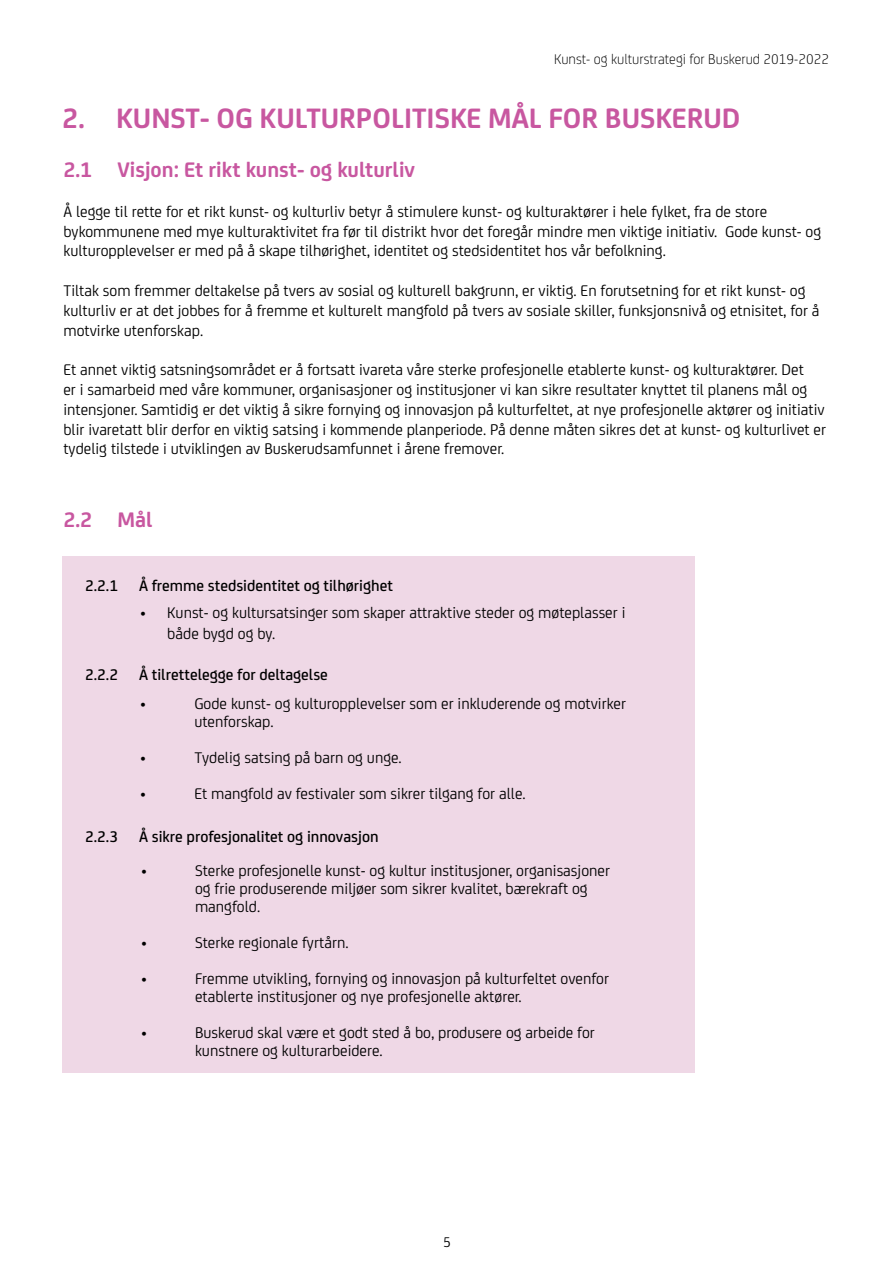
<style>
.page{position:relative;width:893px;height:1263px;background:#fff}
.page>*{position:absolute;margin:0;border:0;box-sizing:border-box;transform-origin:0 0}
.t1{font:700 30px "FS Joey";color:#c857a0}
.t2{font:700 22.5px "FS Joey";color:#c857a0}
.t3{font:16.5px/19.8px "FS Joey";color:#000}
.t4{font:500 16.5px "FS Joey";color:#000}
.t5{font:300 15px "FS Joey";color:#000}
.t6{font:15px "FS Joey";color:#000}
</style>
<div class="page">
<div style="left:63px;top:556px;width:632px;height:516px;background:#efd8e6"></div>
<p class="t5" style="left:554px;top:48px;width:276px">Kunst- og kulturstrategi for Buskerud 2019-2022</p>
<h1 class="t1" style="left:62px;top:96px;width:680px">2. KUNST- OG KULTURPOLITISKE MÅL FOR BUSKERUD</h1>
<h2 class="t2" style="left:63px;top:153px;width:353px">2.1 Visjon: Et rikt kunst- og kulturliv</h2>
<p class="t3" style="left:63px;top:200px;width:759px">Å legge til rette for et rikt kunst- og kulturliv betyr å stimulere kunst- og kulturaktører i hele fylket, fra de store bykommunene med mye kulturaktivitet fra før til distrikt hvor det foregår mindre men viktige initiativ. Gode kunst- og kulturopplevelser er med på å skape tilhørighet, identitet og stedsidentitet hos vår befolkning.</p>
<p class="t3" style="left:63px;top:280px;width:758px">Tiltak som fremmer deltakelse på tvers av sosial og kulturell bakgrunn, er viktig. En forutsetning for et rikt kunst- og kulturliv er at det jobbes for å fremme et kulturelt mangfold på tvers av sosiale skiller, funksjonsnivå og etnisitet, for å motvirke utenforskap.</p>
<p class="t3" style="left:63px;top:359px;width:764px">Et annet viktig satsningsområdet er å fortsatt ivareta våre sterke profesjonelle etablerte kunst- og kulturaktører. Det<br>er i samarbeid med våre kommuner, organisasjoner og institusjoner vi kan sikre resultater knyttet til planens mål og intensjoner. Samtidig er det viktig å sikre fornying og innovasjon på kulturfeltet, at nye profesjonelle aktører og initiativ blir ivaretatt blir derfor en viktig satsing i kommende planperiode. På denne måten sikres det at kunst- og kulturlivet er tydelig tilstede i utviklingen av Buskerudsamfunnet i årene fremover.</p>
<h2 class="t2" style="left:63px;top:503px;width:91px">2.2 Mål</h2>
<p class="t4" style="left:85px;top:574px;width:35px">2.2.1</p>
<p class="t4" style="left:139px;top:574px;width:255px">Å fremme stedsidentitet og tilhørighet</p>
<p class="t3" style="left:167px;top:601px;width:460px;line-height:21px;text-indent:-27px">• Kunst- og kultursatsinger som skaper attraktive steder og møteplasser i både bygd og by.</p>
<p class="t4" style="left:85px;top:662px;width:35px">2.2.2</p>
<p class="t4" style="left:139px;top:662px;width:190px">Å tilrettelegge for deltagelse</p>
<p class="t3" style="left:140px;top:693px;width:7px">•</p>
<p class="t3" style="left:194px;top:694px;width:433px;line-height:18px">Gode kunst- og kulturopplevelser som er inkluderende og motvirker utenforskap.</p>
<p class="t3" style="left:140px;top:747px;width:7px">•</p>
<p class="t3" style="left:194px;top:747px;width:209px">Tydelig satsing på barn og unge.</p>
<p class="t3" style="left:140px;top:783px;width:7px">•</p>
<p class="t3" style="left:194px;top:783px;width:333px">Et mangfold av festivaler som sikrer tilgang for alle.</p>
<p class="t4" style="left:85px;top:824px;width:35px">2.2.3</p>
<p class="t4" style="left:139px;top:824px;width:241px">Å sikre profesjonalitet og innovasjon</p>
<p class="t3" style="left:141px;top:859px;width:7px">•</p>
<p class="t3" style="left:195px;top:860px;width:416px;line-height:18px">Sterke profesjonelle kunst- og kultur institusjoner, organisasjoner og frie produserende miljøer som sikrer kvalitet, bærekraft og mangfold.</p>
<p class="t3" style="left:141px;top:931px;width:7px">•</p>
<p class="t3" style="left:195px;top:931px;width:155px">Sterke regionale fyrtårn.</p>
<p class="t3" style="left:141px;top:967px;width:7px">•</p>
<p class="t3" style="left:195px;top:968px;width:416px;line-height:18px">Fremme utvikling, fornying og innovasjon på kulturfeltet ovenfor etablerte institusjoner og nye profesjonelle aktører.</p>
<p class="t3" style="left:141px;top:1021px;width:7px">•</p>
<p class="t3" style="left:195px;top:1022px;width:401px;line-height:18px">Buskerud skal være et godt sted å bo, produsere og arbeide for kunstnere og kulturarbeidere.</p>
<p class="t6" style="left:443px;top:1231px;width:9px">5</p>
</div>
